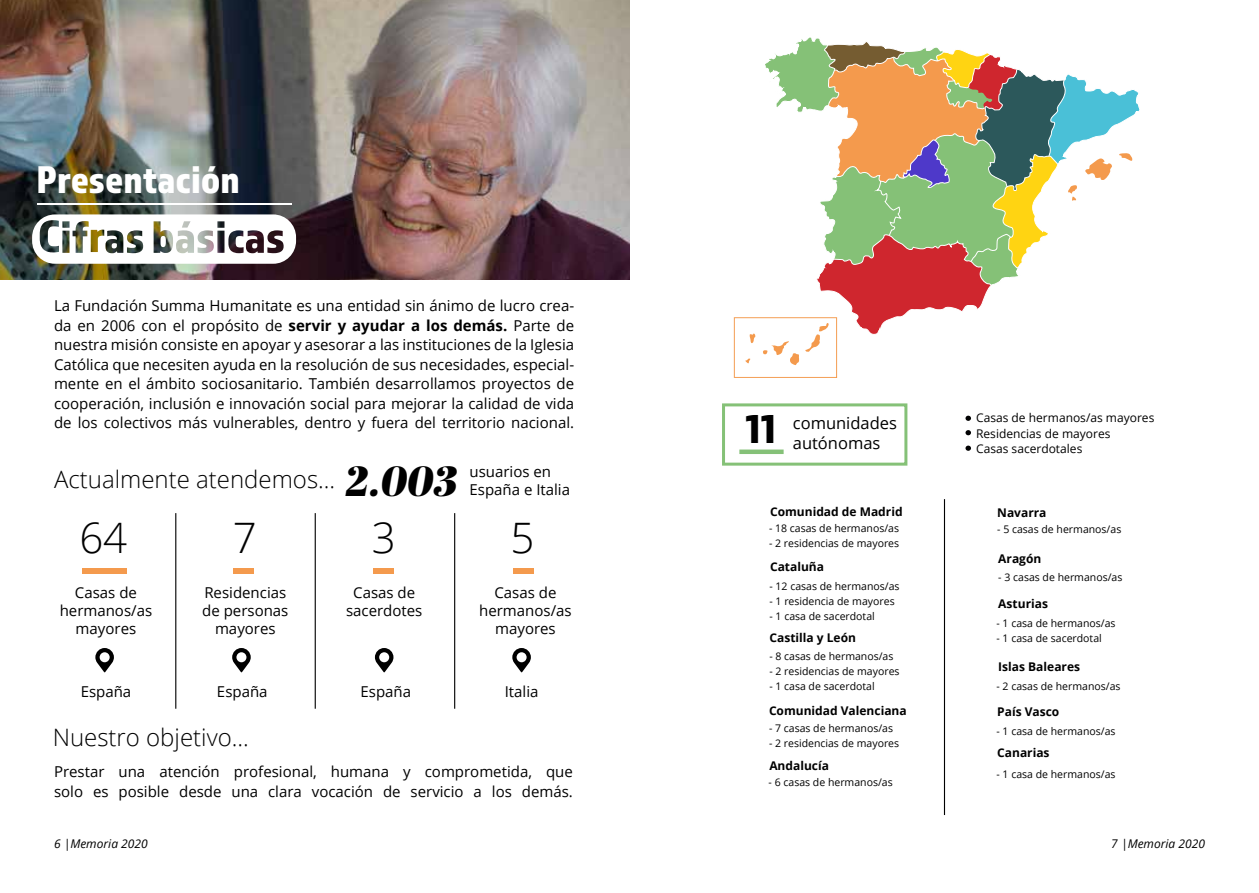
<style>
.page{position:relative;width:1259px;height:893px;background:#fff}
.page>*{position:absolute;margin:0;border:0;box-sizing:border-box;transform-origin:0 0}
.t1{font:300 42px "Open Sans";color:#000}
.t2{font:italic 42px "Abril Fatface";color:#000}
.t3{font:42px "Almaq Refined";color:#000}
.t4{font:40.05px "Almaq Refined";color:#fff}
.t5{font:300 24px "Open Sans";color:#000}
.t6{font:16.5px/19.8px "Open Sans";color:#000}
.t7{font:15px/18px "Open Sans";color:#000;text-align:center}
.t8{font:700 12px "Open Sans";color:#000}
.t9{font:12px/16.5px "Open Sans";color:#000}
.t10{font:italic 12px "Open Sans";color:#000}
.t11{font:10.5px "Open Sans";color:#000}
.s1{font-weight:700}
</style>
<div class="page">
<img style="left:0;top:0;width:629px;height:279px">
<div style="left:32px;top:214px;width:264px;height:50px;background:#fff;border-radius:23px"></div>
<img style="left:40px;top:220px;width:244px;height:33px">
<hr style="left:37px;top:203px;width:254px;height:2px;background:#fff">
<div style="left:83px;top:569px;width:44px;height:5px;background:#f49a4d"></div>
<hr style="left:175px;top:513px;width:1px;height:196px;background:#000">
<div style="left:233px;top:569px;width:21px;height:5px;background:#f49a4d"></div>
<hr style="left:315px;top:513px;width:1px;height:196px;background:#000">
<div style="left:373px;top:569px;width:21px;height:5px;background:#f49a4d"></div>
<hr style="left:454px;top:513px;width:1px;height:196px;background:#000">
<div style="left:513px;top:569px;width:21px;height:5px;background:#f49a4d"></div>
<svg style="left:95px;top:648px;width:19px;height:24px"></svg>
<svg style="left:512px;top:648px;width:19px;height:24px"></svg>
<svg style="left:232px;top:648px;width:19px;height:24px"></svg>
<svg style="left:375px;top:648px;width:18px;height:24px"></svg>
<div style="left:722px;top:403px;width:185px;height:63px;border:3px solid #85c177"></div>
<div style="left:739px;top:449px;width:44px;height:5px;background:#85c178"></div>
<svg style="left:747px;top:37px;width:393px;height:778px"></svg>
<svg style="left:1084px;top:159px;width:29px;height:21px"></svg>
<svg style="left:1119px;top:152px;width:13px;height:11px"></svg>
<svg style="left:1068px;top:184px;width:9px;height:17px"></svg>
<svg style="left:734px;top:317px;width:103px;height:61px"></svg>
<svg style="left:1051px;top:263px;width:19px;height:18px"></svg>
<h2 class="t4" style="left:36px;top:155px;width:205px">Presentación</h2>
<p class="t7" style="left:54px;top:296px;width:522px;line-height:19.5px;text-align:justify">La Fundación Summa Humanitate es una entidad sin ánimo de lucro crea&shy;da en 2006 con el propósito de <span class="s1">servir y ayudar a los demás.</span> Parte de nuestra misión consiste en apoyar y asesorar a las instituciones de la Iglesia Católica que necesiten ayuda en la resolución de sus necesidades, especial&shy;mente en el ámbito sociosanitario. También desarrollamos proyectos de cooperación, inclusión e innovación social para mejorar la calidad de vida de los colectivos más vulnerables, dentro y fuera del territorio nacional.</p>
<h3 class="t5" style="left:54px;top:463px;width:283px">Actualmente atendemos...</h3>
<h1 class="t2" style="left:345px;top:451px;width:114px">2.003</h1>
<p class="t7" style="left:469px;top:463px;width:102px;text-align:left">usuarios en<br>España e Italia</p>
<h1 class="t1" style="left:79px;top:509px;width:49px">64</h1>
<p class="t7" style="left:60px;top:583px;width:94px">Casas de hermanos/as mayores</p>
<h1 class="t1" style="left:233px;top:509px;width:25px">7</h1>
<p class="t7" style="left:202px;top:583px;width:88px">Residencias de personas mayores</p>
<h1 class="t1" style="left:372px;top:509px;width:25px">3</h1>
<p class="t7" style="left:346px;top:583px;width:78px">Casas de sacerdotes</p>
<h1 class="t1" style="left:510px;top:509px;width:25px">5</h1>
<p class="t7" style="left:479px;top:583px;width:94px">Casas de hermanos/as mayores</p>
<p class="t7" style="left:81px;top:682px;width:52px">España</p>
<p class="t7" style="left:217px;top:682px;width:52px">España</p>
<p class="t7" style="left:360px;top:682px;width:52px">España</p>
<p class="t7" style="left:505px;top:682px;width:35px">Italia</p>
<h3 class="t5" style="left:53px;top:721px;width:198px">Nuestro objetivo...</h3>
<p class="t7" style="left:54px;top:762px;width:520px;line-height:19.5px;text-align:left">Prestar una atención profesional, humana y comprometida, que solo es posible desde una clara vocación de servicio a los demás.</p>
<h1 class="t3" style="left:745px;top:404px;width:33px">11</h1>
<p class="t6" style="left:793px;top:413px;width:106px">comunidades autónomas</p>
<p class="t9" style="left:976px;top:409px;width:180px">Casas de hermanos/as mayores<br>Residencias de mayores</p>
<p class="t9" style="left:976px;top:440px;width:108px">Casas sacerdotales</p>
<p class="t8" style="left:770px;top:503px;width:134px">Comunidad de Madrid</p>
<p class="t11" style="left:769px;top:521px;width:132px">- 18 casas de hermanos/as</p>
<p class="t11" style="left:769px;top:536px;width:132px">- 2 residencias de mayores</p>
<p class="t8" style="left:770px;top:558px;width:56px">Cataluña</p>
<p class="t11" style="left:769px;top:579px;width:132px">- 12 casas de hermanos/as</p>
<p class="t11" style="left:769px;top:594px;width:127px">- 1 residencia de mayores</p>
<p class="t11" style="left:769px;top:609px;width:107px">- 1 casa de sacerdotal</p>
<p class="t8" style="left:769px;top:630px;width:88px">Castilla y León</p>
<p class="t11" style="left:769px;top:649px;width:126px">- 8 casas de hermanos/as</p>
<p class="t11" style="left:769px;top:664px;width:132px">- 2 residencias de mayores</p>
<p class="t11" style="left:769px;top:679px;width:107px">- 1 casa de sacerdotal</p>
<p class="t8" style="left:769px;top:702px;width:139px">Comunidad Valenciana</p>
<p class="t11" style="left:769px;top:721px;width:126px">- 7 casas de hermanos/as</p>
<p class="t11" style="left:769px;top:736px;width:132px">- 2 residencias de mayores</p>
<p class="t8" style="left:769px;top:757px;width:61px">Andalucía</p>
<p class="t11" style="left:768px;top:775px;width:126px">- 6 casas de hermanos/as</p>
<p class="t8" style="left:997px;top:504px;width:51px">Navarra</p>
<p class="t11" style="left:997px;top:522px;width:126px">- 5 casas de hermanos/as</p>
<p class="t8" style="left:998px;top:550px;width:45px">Aragón</p>
<p class="t11" style="left:998px;top:570px;width:126px">- 3 casas de hermanos/as</p>
<p class="t8" style="left:998px;top:595px;width:51px">Asturias</p>
<p class="t11" style="left:996px;top:616px;width:121px">- 1 casa de hermanos/as</p>
<p class="t11" style="left:996px;top:631px;width:107px">- 1 casa de sacerdotal</p>
<p class="t8" style="left:998px;top:659px;width:83px">Islas Baleares</p>
<p class="t11" style="left:996px;top:679px;width:126px">- 2 casas de hermanos/as</p>
<p class="t8" style="left:997px;top:703px;width:64px">País Vasco</p>
<p class="t11" style="left:996px;top:724px;width:121px">- 1 casa de hermanos/as</p>
<p class="t8" style="left:997px;top:744px;width:54px">Canarias</p>
<p class="t11" style="left:996px;top:767px;width:121px">- 1 casa de hermanos/as</p>
<p class="t10" style="left:54px;top:836px;width:95px">6 |Memoria 2020</p>
<p class="t10" style="left:1111px;top:836px;width:95px">7 |Memoria 2020</p>
</div>
